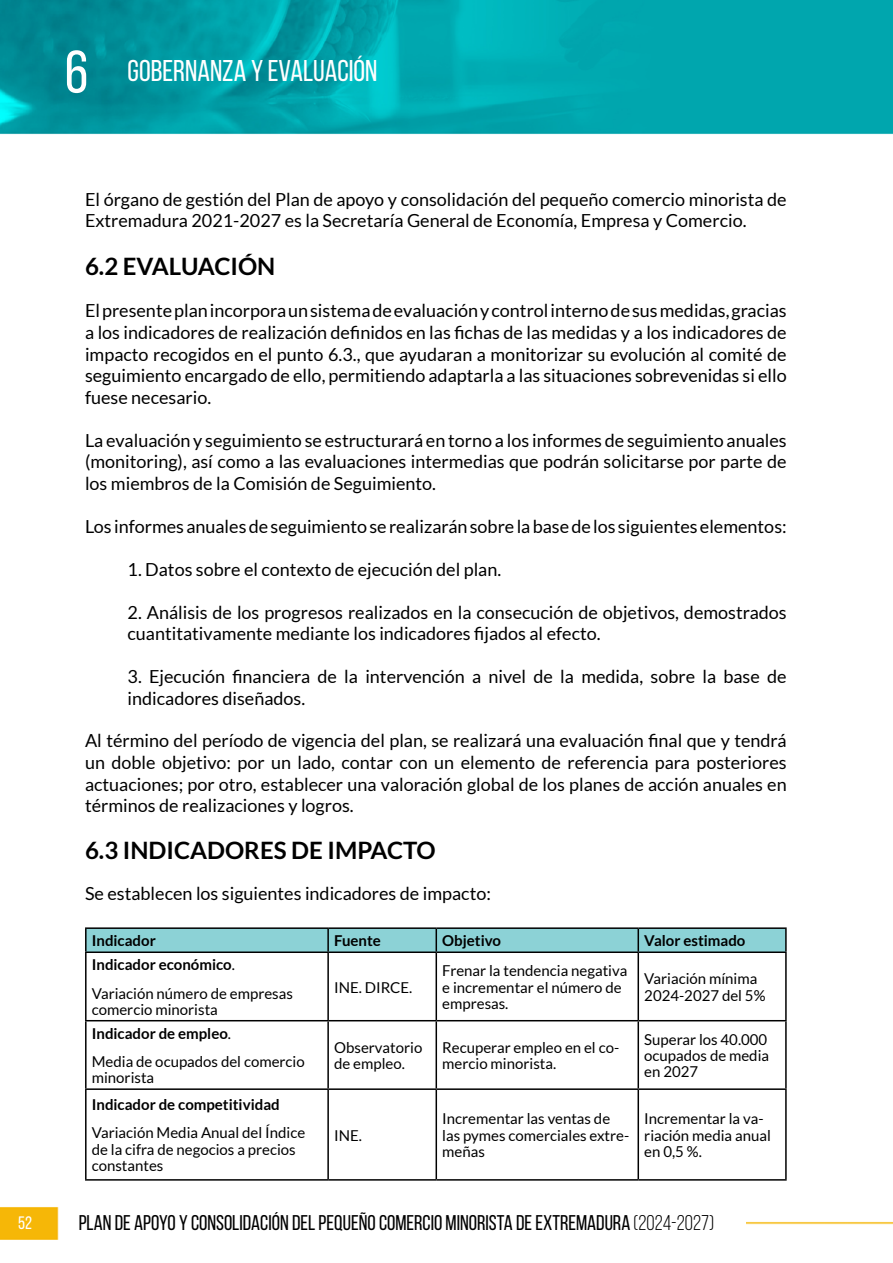
<style>
.page{position:relative;width:893px;height:1263px;background:#fff}
.page>*{position:absolute;margin:0;border:0;box-sizing:border-box;transform-origin:0 0}
.t1{font:30px "Bebas Neue";color:#fff}
.t2{font:700 24px "Lato";color:#000}
.t3{font:21.3px "Bebas Neue";color:#000}
.t4{font:18px/21.6px "Lato";color:#000}
.t5{font:18px "Bebas Neue";color:#fff}
.t6{font:15px/16.2px "Lato";color:#000}
.t7{font:700 15px "Lato";color:#000}
.s1{font-size:60px}
.s2{font-weight:700}
.s3{font-style:inherit}
</style>
<div class="page">
<img style="left:0;top:0;width:893px;height:1240px">
<div style="left:79px;top:1209px;width:667px;height:26px;background:#fff"></div>
<hr style="left:85px;top:927px;width:243px;height:2px;background:#000">
<hr style="left:85px;top:929px;width:2px;height:22px;background:#000">
<hr style="left:328px;top:927px;width:108px;height:2px;background:#000">
<hr style="left:436px;top:927px;width:202px;height:2px;background:#000">
<div style="left:86px;top:928px;width:699px;height:23px;background:#8cd2d6"></div>
<hr style="left:638px;top:927px;width:149px;height:2px;background:#000">
<hr style="left:637px;top:929px;width:2px;height:22px;background:#000">
<hr style="left:785px;top:929px;width:2px;height:22px;background:#000">
<hr style="left:85px;top:951px;width:243px;height:2px;background:#000">
<hr style="left:85px;top:953px;width:2px;height:67px;background:#000">
<hr style="left:328px;top:951px;width:108px;height:2px;background:#000">
<hr style="left:327px;top:953px;width:2px;height:67px;background:#000">
<hr style="left:436px;top:951px;width:202px;height:2px;background:#000">
<hr style="left:436px;top:953px;width:1px;height:67px;background:#000">
<hr style="left:638px;top:951px;width:149px;height:2px;background:#000">
<hr style="left:637px;top:953px;width:2px;height:67px;background:#000">
<hr style="left:785px;top:953px;width:2px;height:67px;background:#000">
<hr style="left:85px;top:1020px;width:243px;height:1px;background:#000">
<hr style="left:85px;top:1021px;width:2px;height:67px;background:#000">
<hr style="left:328px;top:1020px;width:108px;height:1px;background:#000">
<hr style="left:327px;top:1021px;width:2px;height:67px;background:#000">
<hr style="left:436px;top:1020px;width:202px;height:1px;background:#000">
<hr style="left:436px;top:1021px;width:1px;height:67px;background:#000">
<hr style="left:638px;top:1020px;width:149px;height:1px;background:#000">
<hr style="left:637px;top:1021px;width:2px;height:67px;background:#000">
<hr style="left:785px;top:1021px;width:2px;height:67px;background:#000">
<hr style="left:85px;top:1088px;width:243px;height:2px;background:#000">
<hr style="left:85px;top:1090px;width:2px;height:89px;background:#000">
<hr style="left:328px;top:1088px;width:108px;height:2px;background:#000">
<hr style="left:327px;top:1090px;width:2px;height:89px;background:#000">
<hr style="left:436px;top:1088px;width:202px;height:2px;background:#000">
<hr style="left:436px;top:1090px;width:1px;height:89px;background:#000">
<hr style="left:638px;top:1088px;width:149px;height:2px;background:#000">
<hr style="left:637px;top:1090px;width:2px;height:89px;background:#000">
<hr style="left:785px;top:1090px;width:2px;height:89px;background:#000">
<hr style="left:85px;top:1179px;width:243px;height:1px;background:#000">
<hr style="left:328px;top:1179px;width:108px;height:1px;background:#000">
<hr style="left:436px;top:1179px;width:202px;height:1px;background:#000">
<hr style="left:638px;top:1179px;width:149px;height:1px;background:#000">
<h1 class="t1" style="left:65px;top:55px;width:314px"><span class="s1">6</span> GOBERNANZA Y EVALUACIÓN</h1>
<p class="t5" style="left:18px;top:1213px;width:15px">52</p>
<p class="t4" style="left:85px;top:188px;width:703px">El órgano de gestión del Plan de apoyo y consolidación del pequeño comercio minorista de<br>Extremadura 2021-2027 es la Secretaría General de Economía, Empresa y Comercio.</p>
<h2 class="t2" style="left:85px;top:252px;width:192px">6.2 EVALUACIÓN</h2>
<p class="t4" style="left:85px;top:300px;width:703px;text-align:justify">El presente plan incorpora un sistema de evaluación y control interno de sus medidas, gracias a los indicadores de realización definidos en las fichas de las medidas y a los indicadores de impacto recogidos en el punto 6.3., que ayudaran a monitorizar su evolución al comité de seguimiento encargado de ello, permitiendo adaptarla a las situaciones sobrevenidas si ello fuese necesario.</p>
<p class="t4" style="left:85px;top:429px;width:703px;text-align:justify">La evaluación y seguimiento se estructurará en torno a los informes de seguimiento anuales (monitoring), así como a las evaluaciones intermedias que podrán solicitarse por parte de los miembros de la Comisión de Seguimiento.</p>
<p class="t4" style="left:85px;top:515px;width:703px">Los informes anuales de seguimiento se realizarán sobre la base de los siguientes elementos:</p>
<p class="t4" style="left:128px;top:558px;width:375px">1. Datos sobre el contexto de ejecución del plan.</p>
<p class="t4" style="left:128px;top:601px;width:661px">2. Análisis de los progresos realizados en la consecución de objetivos, demostrados cuantitativamente mediante los indicadores fijados al efecto.</p>
<p class="t4" style="left:128px;top:666px;width:661px">3. Ejecución financiera de la intervención a nivel de la medida, sobre la base de indicadores diseñados.</p>
<p class="t4" style="left:85px;top:730px;width:703px;text-align:justify">Al término del período de vigencia del plan, se realizará una evaluación final que y tendrá un doble objetivo: por un lado, contar con un elemento de referencia para posteriores actuaciones; por otro, establecer una valoración global de los planes de acción anuales en términos de realizaciones y logros.</p>
<h2 class="t2" style="left:85px;top:837px;width:352px">6.3 INDICADORES DE IMPACTO</h2>
<p class="t4" style="left:85px;top:883px;width:407px">Se establecen los siguientes indicadores de impacto:</p>
<p class="t7" style="left:92px;top:932px;width:66px">Indicador</p>
<p class="t7" style="left:334px;top:932px;width:48px">Fuente</p>
<p class="t7" style="left:442px;top:932px;width:60px">Objetivo</p>
<p class="t7" style="left:644px;top:932px;width:103px">Valor estimado</p>
<p class="t6" style="left:92px;top:951px;width:203px;line-height:28.2px"><span class="s2">Indicador económico</span>.<br>Variación número de empresas</p>
<p class="t6" style="left:92px;top:1001px;width:128px">comercio minorista</p>
<p class="t6" style="left:442px;top:963px;width:187px">Frenar la tendencia negativa e incrementar el número de empresas.</p>
<p class="t6" style="left:644px;top:971px;width:123px">Variación mínima<br>2024-2027 del 5%</p>
<p class="t6" style="left:334px;top:979px;width:80px">INE. DIRCE.</p>
<p class="t6" style="left:92px;top:1019px;width:214px;line-height:28.2px"><span class="s2">Indicador de empleo</span>.<br>Media de ocupados del comercio</p>
<p class="t6" style="left:92px;top:1069px;width:64px">minorista</p>
<p class="t6" style="left:334px;top:1039px;width:90px">Observatorio de empleo.</p>
<p class="t6" style="left:442px;top:1039px;width:178px">Recuperar empleo en el co&shy;mercio minorista.</p>
<p class="t6" style="left:644px;top:1031px;width:126px">Superar los 40.000 ocupados de media en 2027</p>
<p class="t7" style="left:92px;top:1096px;width:189px">Indicador de competitividad</p>
<p class="t6" style="left:92px;top:1125px;width:215px">Variación Media Anual del Índice de la cifra de negocios a precios constantes</p>
<p class="t6" style="left:334px;top:1127px;width:29px">INE.</p>
<p class="t6" style="left:442px;top:1111px;width:188px">Incrementar las ventas de las pymes comerciales extre&shy;meñas</p>
<p class="t6" style="left:644px;top:1111px;width:128px">Incrementar la va&shy;riación media anual en 0,5 %.</p>
<p class="t3" style="left:79px;top:1211px;width:637px">PLAN DE APOYO Y CONSOLIDACIÓN DEL PEQUEÑO COMERCIO MINORISTA DE EXTREMADURA <span class="s3">(2024-2027)</span></p>
</div>
